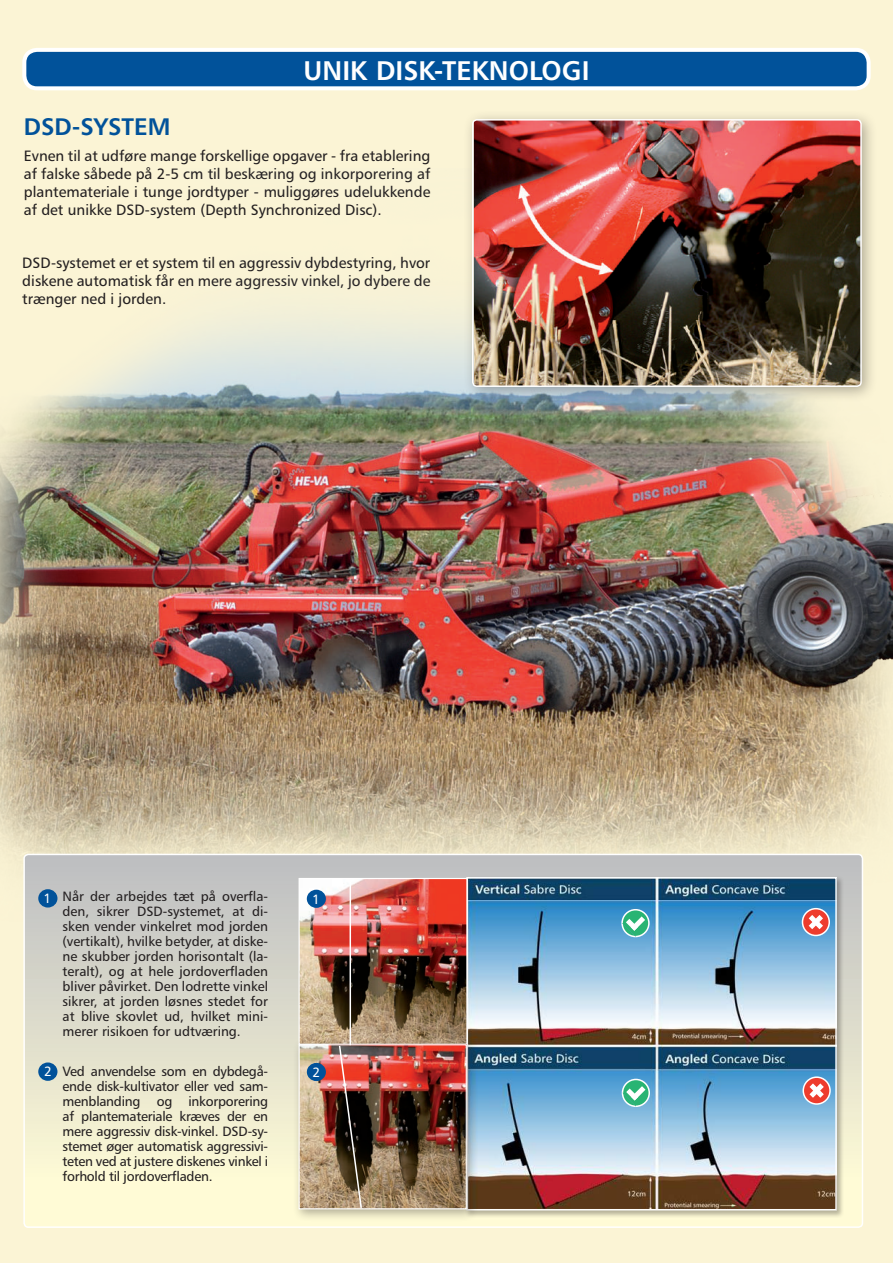
<style>
.page{position:relative;width:893px;height:1263px;background:#fbf4d5}
.page>*{position:absolute;margin:0;border:0;box-sizing:border-box;transform-origin:0 0}
.t1{font:27px "Humanist 777 BT Bold B";color:#fff}
.t2{font:24px "Humanist 777 BT Bold B";color:#01529a}
.t3{font:15px/18px "Humanist 777 BT Roman B";color:#231f20;text-align:justify}
.t4{font:13.5px/15px "Humanist 777 BT Roman B";letter-spacing:-.01em;color:#231f20;text-align:justify}
.t5{font:13.5px "Humanist 777 BT Roman B";color:#fff}
</style>
<div class="page">
<img style="left:0;top:314px;width:893px;height:546px">
<div style="left:24px;top:50px;width:845px;height:38px;background:#01529a;border-radius:13px"></div>
<div style="left:22px;top:48px;width:849px;height:42px;border:4px solid #fff;border-radius:13px"></div>
<svg style="left:24px;top:854px;width:838px;height:258px;background:#d2d2c8"></svg>
<div style="left:23px;top:854px;width:840px;height:374px;border:2px solid #fff;border-radius:4px"></div>
<div style="left:465px;top:875px;width:379px;height:343px;background:#231f20;opacity:.34"></div>
<img style="left:469px;top:880px;width:365px;height:327px">
<div style="left:466px;top:877px;width:371px;height:333px;border:2px solid #fff"></div>
<div style="left:293px;top:1038px;width:186px;height:183px;background:#231f20;opacity:.35"></div>
<img style="left:298px;top:877px;width:170px;height:332px">
<hr style="left:350px;top:882px;width:1px;height:163px;background:#fff">
<div style="left:307px;top:890px;width:19px;height:18px;background:#01529a;border-radius:50%"></div>
<div style="left:307px;top:1063px;width:19px;height:18px;background:#01529a;border-radius:50%"></div>
<svg style="left:621px;top:908px;width:29px;height:30px"></svg>
<svg style="left:621px;top:1078px;width:30px;height:30px"></svg>
<div style="left:802px;top:909px;width:27px;height:26px;background:#ee3c2d;border-radius:50%"></div>
<div style="left:802px;top:908px;width:28px;height:28px;border:2px solid #fff;border-radius:50%"></div>
<svg style="left:808px;top:915px;width:15px;height:14px"></svg>
<svg style="left:803px;top:1077px;width:27px;height:27px"></svg>
<div style="left:802px;top:1076px;width:29px;height:29px;border:2px solid #fff;border-radius:50%"></div>
<svg style="left:808px;top:1082px;width:17px;height:17px"></svg>
<div style="left:38px;top:889px;width:19px;height:18px;background:#01529a;border-radius:50%"></div>
<div style="left:38px;top:1062px;width:19px;height:19px;background:#01529a;border-radius:50%"></div>
<div style="left:462px;top:109px;width:416px;height:294px;background:#231f20;opacity:.35"></div>
<img style="left:475px;top:122px;width:384px;height:262px">
<div style="left:472px;top:119px;width:390px;height:268px;border:2px solid #fff;border-radius:4px"></div>
<h1 class="t1" style="left:304px;top:53px;width:288px">UNIK DISK-TEKNOLOGI</h1>
<h2 class="t2" style="left:24px;top:111px;width:148px">DSD-SYSTEM</h2>
<p class="t3" style="left:24px;top:147px;width:408px">Evnen til at udføre mange forskellige opgaver - fra etablering af falske såbede på 2-5 cm til beskæring og inkorporering af plantemateriale i tunge jordtyper - muliggøres udelukkende af det unikke DSD-system (Depth Synchronized Disc).</p>
<p class="t3" style="left:22px;top:254px;width:410px">DSD-systemet er et system til en aggressiv dybdestyring, hvor diskene automatisk får en mere aggressiv vinkel, jo dybere de trænger ned i jorden.</p>
<p class="t5" style="left:44px;top:890px;width:9px">1</p>
<p class="t5" style="left:44px;top:1063px;width:9px">2</p>
<p class="t4" style="left:63px;top:889px;width:207px">Når der arbejdes tæt på overfla&shy;den, sikrer DSD-systemet, at di&shy;sken vender vinkelret mod jorden (vertikalt), hvilke betyder, at diske&shy;ne skubber jorden horisontalt (la&shy;teralt), og at hele jordoverfladen bliver påvirket. Den lodrette vinkel sikrer, at jorden løsnes stedet for at blive skovlet ud, hvilket mini&shy;merer risikoen for udtværing.</p>
<p class="t4" style="left:63px;top:1063px;width:207px">Ved anvendelse som en dybdegå&shy;ende disk-kultivator eller ved sam&shy;menblanding og inkorporering af plantemateriale kræves der en mere aggressiv disk-vinkel. DSD-sy&shy;stemet øger automatisk aggressivi&shy;teten ved at justere diskenes vinkel i forhold til jordoverfladen.</p>
<p class="t5" style="left:312px;top:890px;width:9px">1</p>
<p class="t5" style="left:313px;top:1063px;width:9px">2</p>
</div>
